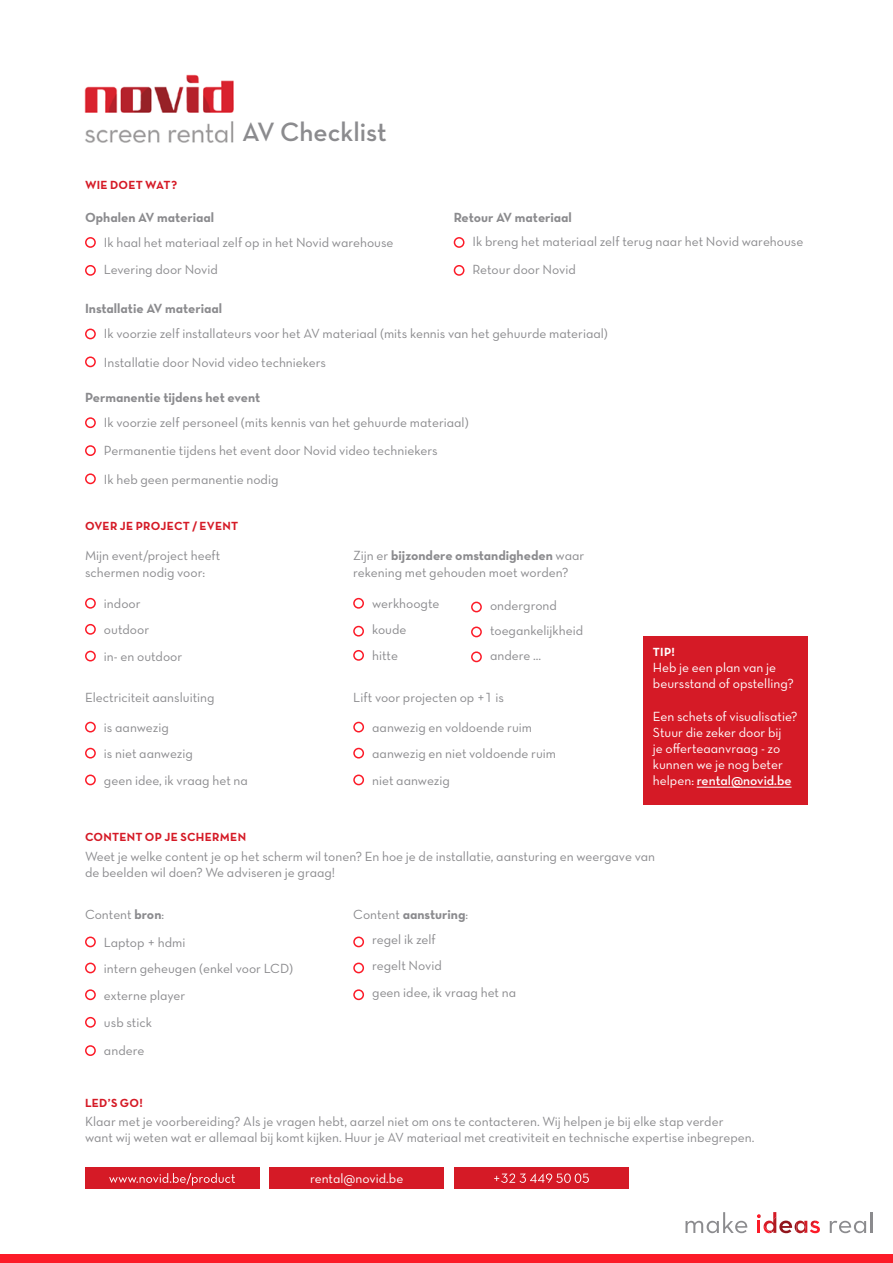
<style>
.page{position:relative;width:893px;height:1263px;background:#fff}
.page>*{position:absolute;margin:0;border:0;box-sizing:border-box;transform-origin:0 0}
.t1{font:27px "Neutra Text TF Demi Alt";color:#8b8b8e}
.t2{font:13.5px/16.2px "Neutra Text TF Book Alt";color:#8b8b8e}
.t3{font:13.5px/16.2px "Neutra Text TF Book Alt";color:#fff}
.t4{font:13.5px "Neutra Text TF Bold Alt";color:#8b8b8e}
.t5{font:13.5px "Neutra Text TF Demi Alt";color:#fff}
.t6{font:12px "Neutra Text TF Bold Alt";letter-spacing:.02em;color:#d51a26}
.t7{font:12px "Neutra Text TF Bold Alt";color:#fff}
.s1{font-family:"Neutra Text TF Book Alt"}
.s2{font-family:"Neutra Text TF Bold Alt"}
</style>
<div class="page">
<img style="left:84px;top:74px;width:150px;height:69px">
<div style="left:353px;top:626px;width:11px;height:10px;border:2px solid #fc1b28;border-radius:50%"></div>
<div style="left:471px;top:602px;width:11px;height:10px;border:2px solid #fc1b28;border-radius:50%"></div>
<div style="left:471px;top:626px;width:11px;height:11px;border:2px solid #fc1b28;border-radius:50%"></div>
<div style="left:471px;top:651px;width:11px;height:11px;border:2px solid #fc1b28;border-radius:50%"></div>
<div style="left:353px;top:598px;width:11px;height:11px;border:2px solid #fc1b28;border-radius:50%"></div>
<div style="left:85px;top:598px;width:11px;height:11px;border:2px solid #fc1b28;border-radius:50%"></div>
<div style="left:85px;top:936px;width:11px;height:11px;border:2px solid #fc1b28;border-radius:50%"></div>
<div style="left:353px;top:936px;width:11px;height:11px;border:2px solid #fc1b28;border-radius:50%"></div>
<div style="left:85px;top:722px;width:11px;height:10px;border:2px solid #fc1b28;border-radius:50%"></div>
<div style="left:353px;top:722px;width:11px;height:10px;border:2px solid #fc1b28;border-radius:50%"></div>
<div style="left:85px;top:624px;width:11px;height:11px;border:2px solid #fc1b28;border-radius:50%"></div>
<div style="left:85px;top:962px;width:11px;height:11px;border:2px solid #fc1b28;border-radius:50%"></div>
<div style="left:353px;top:962px;width:11px;height:11px;border:2px solid #fc1b28;border-radius:50%"></div>
<div style="left:85px;top:748px;width:11px;height:10px;border:2px solid #fc1b28;border-radius:50%"></div>
<div style="left:353px;top:748px;width:11px;height:10px;border:2px solid #fc1b28;border-radius:50%"></div>
<div style="left:85px;top:651px;width:11px;height:10px;border:2px solid #fc1b28;border-radius:50%"></div>
<div style="left:85px;top:989px;width:11px;height:11px;border:2px solid #fc1b28;border-radius:50%"></div>
<div style="left:353px;top:989px;width:11px;height:11px;border:2px solid #fc1b28;border-radius:50%"></div>
<div style="left:85px;top:1017px;width:11px;height:11px;border:2px solid #fc1b28;border-radius:50%"></div>
<div style="left:85px;top:1045px;width:11px;height:11px;border:2px solid #fc1b28;border-radius:50%"></div>
<div style="left:85px;top:774px;width:11px;height:11px;border:2px solid #fc1b28;border-radius:50%"></div>
<div style="left:353px;top:774px;width:11px;height:11px;border:2px solid #fc1b28;border-radius:50%"></div>
<div style="left:353px;top:650px;width:11px;height:11px;border:2px solid #fc1b28;border-radius:50%"></div>
<svg style="left:757px;top:1212px;width:63px;height:21px"></svg>
<svg style="left:685px;top:1212px;width:62px;height:21px"></svg>
<svg style="left:830px;top:1221px;width:36px;height:12px"></svg>
<hr style="left:870px;top:1212px;width:3px;height:21px;background:#8b8b8e">
<div style="left:0;top:1254px;width:893px;height:9px;background:#fc1b28"></div>
<div style="left:85px;top:1167px;width:174px;height:21px;background:#d51a26"></div>
<svg style="left:109px;top:1173px;width:126px;height:12px"></svg>
<div style="left:270px;top:1167px;width:174px;height:21px;background:#d51a26"></div>
<div style="left:454px;top:1167px;width:174px;height:21px;background:#d51a26"></div>
<svg style="left:494px;top:1173px;width:95px;height:10px"></svg>
<div style="left:643px;top:635px;width:164px;height:169px;background:#d51a26"></div>
<hr style="left:697px;top:787px;width:95px;height:1px;background:#fff">
<div style="left:85px;top:265px;width:11px;height:11px;border:2px solid #fc1b28;border-radius:50%"></div>
<div style="left:454px;top:265px;width:10px;height:11px;border:2px solid #fc1b28;border-radius:50%"></div>
<div style="left:85px;top:356px;width:11px;height:11px;border:2px solid #fc1b28;border-radius:50%"></div>
<div style="left:85px;top:445px;width:11px;height:11px;border:2px solid #fc1b28;border-radius:50%"></div>
<div style="left:85px;top:473px;width:11px;height:11px;border:2px solid #fc1b28;border-radius:50%"></div>
<div style="left:85px;top:237px;width:11px;height:11px;border:2px solid #fc1b28;border-radius:50%"></div>
<div style="left:454px;top:237px;width:10px;height:11px;border:2px solid #fc1b28;border-radius:50%"></div>
<div style="left:85px;top:329px;width:11px;height:10px;border:2px solid #fc1b28;border-radius:50%"></div>
<div style="left:85px;top:417px;width:11px;height:11px;border:2px solid #fc1b28;border-radius:50%"></div>
<h1 class="t1" style="left:242px;top:115px;width:146px">AV Checklist</h1>
<p class="t6" style="left:85px;top:177px;width:94px">WIE DOET WAT?</p>
<p class="t4" style="left:85px;top:209px;width:131px">Ophalen AV materiaal</p>
<p class="t4" style="left:454px;top:209px;width:120px">Retour AV materiaal</p>
<p class="t2" style="left:104px;top:234px;width:291px">Ik haal het materiaal zelf op in het Novid warehouse</p>
<p class="t2" style="left:473px;top:234px;width:332px">Ik breng het materiaal zelf terug naar het Novid warehouse</p>
<p class="t2" style="left:104px;top:261px;width:116px">Levering door Novid</p>
<p class="t2" style="left:473px;top:261px;width:105px">Retour door Novid</p>
<p class="t4" style="left:85px;top:300px;width:139px">Installatie AV materiaal</p>
<p class="t2" style="left:104px;top:325px;width:505px">Ik voorzie zelf installateurs voor het AV materiaal (mits kennis van het gehuurde materiaal)</p>
<p class="t2" style="left:104px;top:354px;width:224px">Installatie door Novid video techniekers</p>
<p class="t4" style="left:85px;top:389px;width:177px">Permanentie tijdens het event</p>
<p class="t2" style="left:104px;top:414px;width:366px">Ik voorzie zelf personeel (mits kennis van het gehuurde materiaal)</p>
<p class="t2" style="left:104px;top:436px;width:335px;line-height:28.2px">Permanentie tijdens het event door Novid video techniekers<br>Ik heb geen permanentie nodig</p>
<p class="t6" style="left:85px;top:518px;width:155px">OVER JE PROJECT / EVENT</p>
<p class="t2" style="left:85px;top:547px;width:137px">Mijn event/project heeft schermen nodig voor:</p>
<p class="t4" style="left:353px;top:547px;width:232px"><span class="s1">Zijn er</span> bijzondere omstandigheden <span class="s1">waar</span></p>
<p class="t2" style="left:353px;top:564px;width:217px">rekening met gehouden moet worden?</p>
<p class="t2" style="left:104px;top:595px;width:38px">indoor</p>
<p class="t2" style="left:372px;top:595px;width:69px">werkhoogte</p>
<p class="t2" style="left:104px;top:621px;width:47px">outdoor</p>
<p class="t2" style="left:104px;top:648px;width:80px">in- en outdoor</p>
<p class="t2" style="left:372px;top:621px;width:36px">koude</p>
<p class="t2" style="left:372px;top:647px;width:27px">hitte</p>
<p class="t2" style="left:490px;top:593px;width:95px;line-height:24.9px">ondergrond toegankelijkheid andere ...</p>
<p class="t2" style="left:85px;top:689px;width:131px">Electriciteit aansluiting</p>
<p class="t2" style="left:353px;top:689px;width:152px">Lift voor projecten op +1 is</p>
<p class="t2" style="left:104px;top:719px;width:66px">is aanwezig</p>
<p class="t2" style="left:372px;top:719px;width:161px">aanwezig en voldoende ruim</p>
<p class="t2" style="left:104px;top:745px;width:90px">is niet aanwezig</p>
<p class="t2" style="left:372px;top:745px;width:185px">aanwezig en niet voldoende ruim</p>
<p class="t2" style="left:104px;top:772px;width:145px">geen idee, ik vraag het na</p>
<p class="t2" style="left:372px;top:772px;width:79px">niet aanwezig</p>
<p class="t6" style="left:85px;top:830px;width:163px">CONTENT OP JE SCHERMEN</p>
<p class="t7" style="left:653px;top:644px;width:23px">TIP!</p>
<p class="t3" style="left:653px;top:659px;width:142px">Heb je een plan van je beursstand of opstelling?</p>
<p class="t3" style="left:653px;top:708px;width:146px">Een schets of visualisatie?<br>Stuur die zeker door bij<br>je offerteaanvraag - zo kunnen we je nog beter</p>
<p class="t5" style="left:653px;top:772px;width:140px"><span class="s1">helpen:</span> rental@novid.be</p>
<p class="t2" style="left:85px;top:847px;width:571px">Weet je welke content je op het scherm wil tonen? En hoe je de installatie, aansturing en weergave van de beelden wil doen? We adviseren je graag!</p>
<p class="t2" style="left:85px;top:906px;width:81px">Content <span class="s2">bron</span>:</p>
<p class="t4" style="left:353px;top:906px;width:116px"><span class="s1">Content</span> aansturing<span class="s1">:</span></p>
<p class="t2" style="left:104px;top:934px;width:83px">Laptop + hdmi</p>
<p class="t2" style="left:372px;top:931px;width:65px">regel ik zelf</p>
<p class="t2" style="left:104px;top:960px;width:191px">intern geheugen (enkel voor LCD)</p>
<p class="t2" style="left:372px;top:957px;width:71px">regelt Novid</p>
<p class="t2" style="left:104px;top:987px;width:83px">externe player</p>
<p class="t2" style="left:372px;top:984px;width:145px">geen idee, ik vraag het na</p>
<p class="t2" style="left:104px;top:1008px;width:49px;line-height:28.3px">usb stick andere</p>
<p class="t6" style="left:85px;top:1095px;width:59px">LED’S GO!</p>
<p class="t2" style="left:85px;top:1113px;width:671px">Klaar met je voorbereiding? Als je vragen hebt, aarzel niet om ons te contacteren. Wij helpen je bij elke stap verder want wij weten wat er allemaal bij komt kijken. Huur je AV materiaal met creativiteit en technische expertise inbegrepen.</p>
<p class="t3" style="left:310px;top:1170px;width:95px">rental@novid.be</p>
</div>
